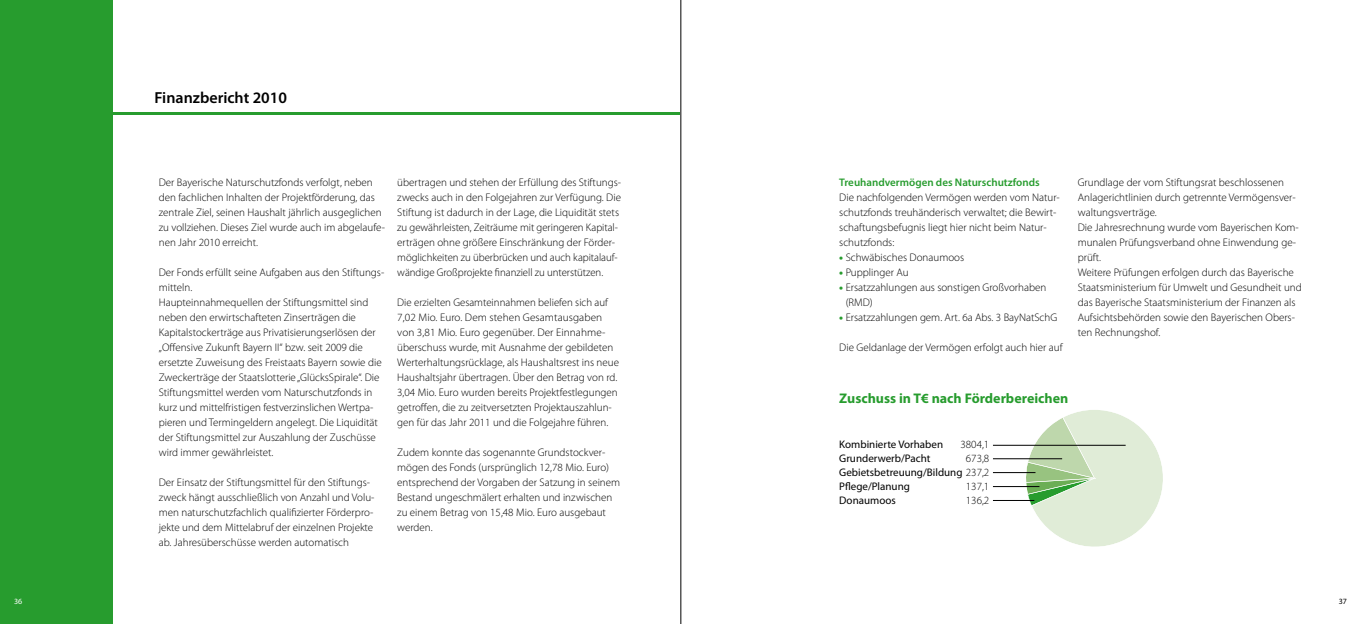
<style>
.page{position:relative;width:1361px;height:624px;background:#fff}
.page>*{position:absolute;margin:0;border:0;box-sizing:border-box;transform-origin:0 0}
.t1{font:600 16px "Myriad Pro";color:#000}
.t2{font:700 14px "Myriad Pro";color:#279c2e}
.t3{font:300 11px/15px "Myriad Pro";color:#000}
.t4{font:11px/14px "Myriad Pro";color:#000;text-align:justify}
.t5{font:600 11px "Myriad Pro";color:#279c2e}
.t6{font:8px "Myriad Pro";color:#fff}
.t7{font:8px "Myriad Pro";color:#000}
.s1{font-weight:900;color:#279c2e}
.s2{font-weight:300}
</style>
<div class="page">
<div style="left:0;top:0;width:113px;height:624px;background:#279c2e"></div>
<hr style="left:112px;top:112px;width:868px;height:3px;background:#279c2e">
<svg style="left:1025px;top:410px;width:138px;height:137px"></svg>
<hr style="left:993px;top:445px;width:132px;height:1px;background:#000">
<hr style="left:993px;top:458px;width:69px;height:1px;background:#000">
<hr style="left:993px;top:472px;width:42px;height:1px;background:#000">
<hr style="left:993px;top:486px;width:46px;height:1px;background:#000">
<hr style="left:993px;top:500px;width:41px;height:1px;background:#000">
<div style="left:680px;top:13px;width:318px;height:109px;background:#fff"></div>
<hr style="left:680px;top:0;width:1px;height:624px;background:#000">
<h2 class="t1" style="left:154px;top:87px;width:134px">Finanzbericht 2010</h2>
<p class="t3" style="left:159px;top:175px;width:228px">Der Bayerische Naturschutzfonds verfolgt, neben den fachlichen Inhalten der Projektförderung, das zentrale Ziel, seinen Haushalt jährlich ausgeglichen zu vollziehen. Dieses Ziel wurde auch im abgelaufe&shy;nen Jahr 2010 erreicht.</p>
<p class="t3" style="left:159px;top:265px;width:227px">Der Fonds erfüllt seine Aufgaben aus den Stiftungs&shy;mitteln.</p>
<p class="t3" style="left:159px;top:295px;width:224px">Haupteinnahmequellen der Stiftungsmittel sind neben den erwirtschafteten Zinserträgen die Kapitalstockerträge aus Privatisierungserlösen der „Offensive Zukunft Bayern II“ bzw. seit 2009 die ersetzte Zuweisung des Freistaats Bayern sowie die Zweckerträge der Staatslotterie „GlücksSpirale“. Die Stiftungsmittel werden vom Naturschutzfonds in kurz und mittelfristigen festverzinslichen Wertpa&shy;pieren und Termingeldern angelegt. Die Liquidität der Stiftungsmittel zur Auszahlung der Zuschüsse wird immer gewährleistet.</p>
<p class="t3" style="left:159px;top:475px;width:217px">Der Einsatz der Stiftungsmittel für den Stiftungs&shy;zweck hängt ausschließlich von Anzahl und Volu&shy;men naturschutzfachlich qualifizierter Förderpro&shy;jekte und dem Mittelabruf der einzelnen Projekte ab. Jahresüberschüsse werden automatisch</p>
<p class="t3" style="left:397px;top:175px;width:225px">übertragen und stehen der Erfüllung des Stiftungs&shy;zwecks auch in den Folgejahren zur Verfügung. Die Stiftung ist dadurch in der Lage, die Liquidität stets zu gewährleisten, Zeiträume mit geringeren Kapital&shy;erträgen ohne größere Einschränkung der Förder&shy;möglichkeiten zu überbrücken und auch kapitalauf&shy;wändige Großprojekte finanziell zu unterstützen.</p>
<p class="t3" style="left:397px;top:295px;width:223px">Die erzielten Gesamteinnahmen beliefen sich auf 7,02 Mio. Euro. Dem stehen Gesamtausgaben von 3,81 Mio. Euro gegenüber. Der Einnahme&shy;überschuss wurde, mit Ausnahme der gebildeten Werterhaltungsrücklage, als Haushaltsrest ins neue Haushaltsjahr übertragen. Über den Betrag von rd.<br>3,04 Mio. Euro wurden bereits Projektfestlegungen getroffen, die zu zeitversetzten Projektauszahlun&shy;gen für das Jahr 2011 und die Folgejahre führen.</p>
<p class="t3" style="left:397px;top:445px;width:224px">Zudem konnte das sogenannte Grundstockver&shy;mögen des Fonds (ursprünglich 12,78 Mio. Euro) entsprechend der Vorgaben der Satzung in seinem Bestand ungeschmälert erhalten und inzwischen zu einem Betrag von 15,48 Mio. Euro ausgebaut werden.</p>
<h3 class="t5" style="left:839px;top:175px;width:202px">Treuhandvermögen des Naturschutzfonds</h3>
<p class="t3" style="left:839px;top:190px;width:222px">Die nachfolgenden Vermögen werden vom Natur&shy;schutzfonds treuhänderisch verwaltet; die Bewirt&shy;schaftungsbefugnis liegt hier nicht beim Natur&shy;schutzfonds:</p>
<p class="t3" style="left:839px;top:250px;width:126px"><span class="s1">•</span> Schwäbisches Donaumoos</p>
<p class="t3" style="left:839px;top:265px;width:71px"><span class="s1">•</span> Pupplinger Au</p>
<p class="t3" style="left:845px;top:280px;width:202px;text-indent:-6px"><span class="s1">•</span> Ersatzzahlungen aus sonstigen Großvorhaben (RMD)</p>
<p class="t3" style="left:839px;top:310px;width:219px"><span class="s1">•</span> Ersatzzahlungen gem. Art. 6a Abs. 3 BayNatSchG</p>
<p class="t3" style="left:839px;top:340px;width:225px">Die Geldanlage der Vermögen erfolgt auch hier auf</p>
<p class="t3" style="left:1077px;top:175px;width:219px">Grundlage der vom Stiftungsrat beschlossenen<br>Anlagerichtlinien durch getrennte Vermögensver&shy;waltungsverträge.</p>
<p class="t3" style="left:1077px;top:220px;width:223px">Die Jahresrechnung wurde vom Bayerischen Kom&shy;munalen Prüfungsverband ohne Einwendung ge&shy;prüft.</p>
<p class="t3" style="left:1077px;top:265px;width:225px">Weitere Prüfungen erfolgen durch das Bayerische Staatsministerium für Umwelt und Gesundheit und das Bayerische Staatsministerium der Finanzen als Aufsichtsbehörden sowie den Bayerischen Obers&shy;ten Rechnungshof.</p>
<h3 class="t2" style="left:839px;top:389px;width:231px">Zuschuss in T€ nach Förderbereichen</h3>
<p class="t4" style="left:839px;top:437px;width:105px">Kombinierte Vorhaben</p>
<p class="t3" style="left:960px;top:436px;width:30px">3804,1</p>
<p class="t4" style="left:839px;top:451px;width:93px">Grunderwerb/Pacht</p>
<p class="t4" style="left:839px;top:451px;width:152px;text-indent:127px"><span class="s2">673,8<br></span>Gebietsbetreuung/Bildung <span class="s2">237,2<br></span>Pflege/Planung</p>
<p class="t3" style="left:966px;top:479px;width:25px">137,1</p>
<p class="t4" style="left:839px;top:493px;width:58px">Donaumoos</p>
<p class="t3" style="left:966px;top:493px;width:25px">136,2</p>
<p class="t6" style="left:14px;top:596px;width:10px">36</p>
<p class="t7" style="left:1338px;top:596px;width:10px">37</p>
</div>
